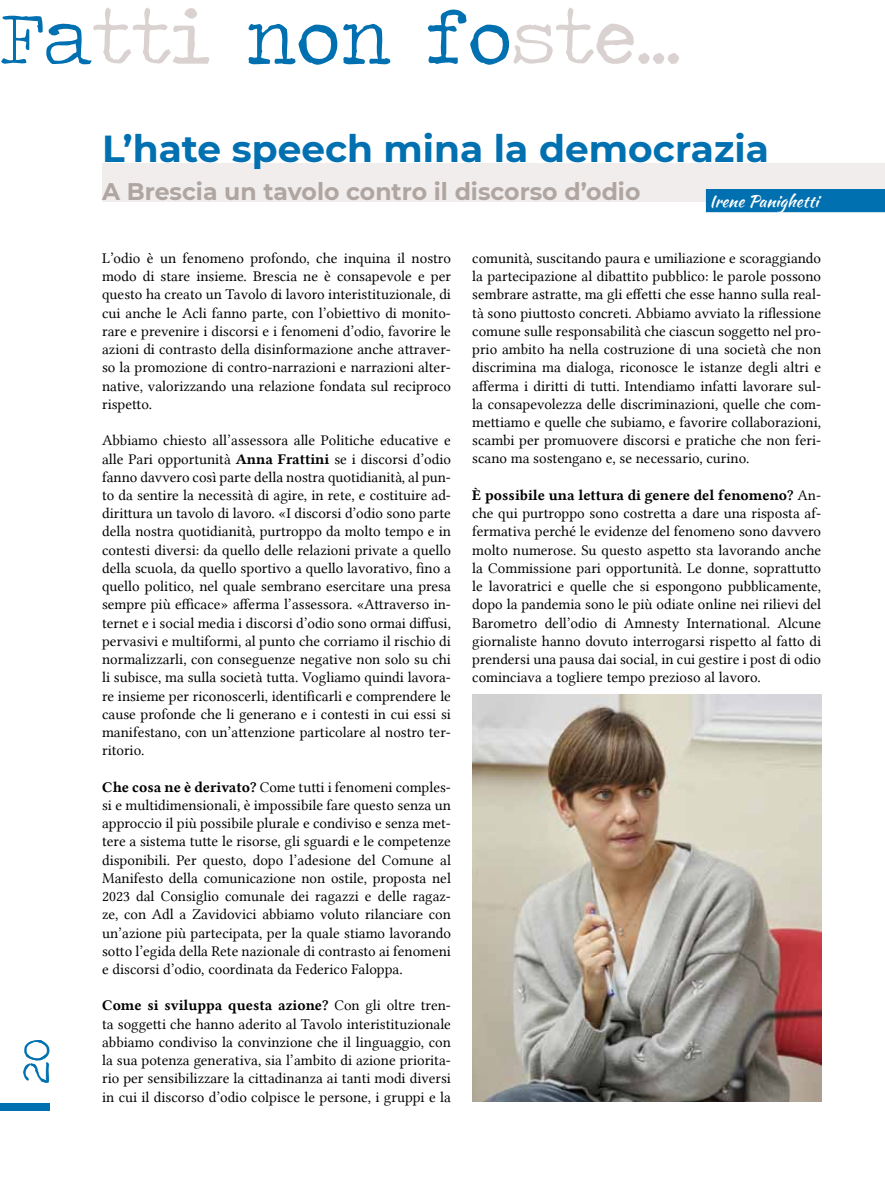
<style>
.page{position:relative;width:885px;height:1191px;background:#fff}
.page>*{position:absolute;margin:0;border:0;box-sizing:border-box;transform-origin:0 0}
.t1{font:78px "Traveling Typewriter";color:#d9d2d0}
.t2{font:39px "Traveling Typewriter";color:#0070b0;scale:1.1 1}
.t3{font:700 37.5px "Montserrat";color:#0070b0}
.t4{font:700 24px "Montserrat";color:#b0a6a1}
.t5{font:16.5px "Kaushan Script";color:#fff}
.t6{font:15px/18.3px "Lin Libertine";color:#000;text-align:justify}
.t7{font:15px "Lin Libertine B";color:#000}
.s1{color:#0070b0}
.s2{font-family:"Lin Libertine B"}
.s3{font-family:"Lin Libertine"}
</style>
<div class="page">
<div style="left:102px;top:163px;width:782px;height:38px;background:#f0edec"></div>
<div style="left:0;top:1103px;width:50px;height:7px;background:#0070b0"></div>
<div style="left:705px;top:189px;width:179px;height:23px;background:#0070b0"></div>
<img style="left:472px;top:694px;width:349px;height:407px">
<h1 class="t1" style="left:0;top:-13px;width:682px"><span class="s1">Fa</span>tti <span class="s1">non fo</span>ste...</h1>
<h2 class="t2" style="left:11px;top:1084px;width:43px;rotate:-90deg">20</h2>
<h3 class="t3" style="left:102px;top:122px;width:668px">L’hate speech mina la democrazia</h3>
<h3 class="t4" style="left:102px;top:174px;width:539px">A Brescia un tavolo contro il discorso d’odio</h3>
<p class="t5" style="left:709px;top:189px;width:110px">Irene Panighetti</p>
<p class="t6" style="left:102px;top:249px;width:350px">L’odio è un fenomeno profondo, che inquina il nostro modo di stare insieme. Brescia ne è consapevole e per questo ha creato un Tavolo di lavoro interistituzionale, di cui anche le Acli fanno parte, con l’obiettivo di monito&shy;rare e prevenire i discorsi e i fenomeni d’odio, favorire le azioni di contrasto della disinformazione anche attraver&shy;so la promozione di contro-narrazioni e narrazioni alter&shy;native, valorizzando una relazione fondata sul reciproco rispetto.</p>
<p class="t6" style="left:102px;top:431px;width:350px">Abbiamo chiesto all’assessora alle Politiche educative e alle Pari opportunità <span class="s2">Anna Frattini</span> se i discorsi d’odio fanno davvero così parte della nostra quotidianità, al pun&shy;to da sentire la necessità di agire, in rete, e costituire ad&shy;dirittura un tavolo di lavoro. «I discorsi d’odio sono parte della nostra quotidianità, purtroppo da molto tempo e in contesti diversi: da quello delle relazioni private a quello della scuola, da quello sportivo a quello lavorativo, fino a quello politico, nel quale sembrano esercitare una presa sempre più efficace» afferma l’assessora. «Attraverso in&shy;ternet e i social media i discorsi d’odio sono ormai diffusi, pervasivi e multiformi, al punto che corriamo il rischio di normalizzarli, con conseguenze negative non solo su chi li subisce, ma sulla società tutta. Vogliamo quindi lavora&shy;re insieme per riconoscerli, identificarli e comprendere le cause profonde che li generano e i contesti in cui essi si manifestano, con un’attenzione particolare al nostro ter&shy;ritorio.</p>
<p class="t6" style="left:102px;top:777px;width:350px"><span class="s2">Che cosa ne è derivato?</span> Come tutti i fenomeni comples&shy;si e multidimensionali, è impossibile fare questo senza un approccio il più possibile plurale e condiviso e senza met&shy;tere a sistema tutte le risorse, gli sguardi e le competenze disponibili. Per questo, dopo l’adesione del Comune al Manifesto della comunicazione non ostile, proposta nel 2023 dal Consiglio comunale dei ragazzi e delle ragaz&shy;ze, con Adl a Zavidovici abbiamo voluto rilanciare con un’azione più partecipata, per la quale stiamo lavorando sotto l’egida della Rete nazionale di contrasto ai fenomeni e discorsi d’odio, coordinata da Federico Faloppa.</p>
<p class="t7" style="left:102px;top:995px;width:350px">Come si sviluppa questa azione? <span class="s3">Con gli oltre tren-</span></p>
<p class="t6" style="left:102px;top:1014px;width:350px">ta soggetti che hanno aderito al Tavolo interistituzionale abbiamo condiviso la convinzione che il linguaggio, con la sua potenza generativa, sia l’ambito di azione priorita&shy;rio per sensibilizzare la cittadinanza ai tanti modi diversi in cui il discorso d’odio colpisce le persone, i gruppi e la</p>
<p class="t6" style="left:472px;top:249px;width:350px">comunità, suscitando paura e umiliazione e scoraggiando la partecipazione al dibattito pubblico: le parole possono sembrare astratte, ma gli effetti che esse hanno sulla real&shy;tà sono piuttosto concreti. Abbiamo avviato la riflessione comune sulle responsabilità che ciascun soggetto nel pro&shy;prio ambito ha nella costruzione di una società che non discrimina ma dialoga, riconosce le istanze degli altri e afferma i diritti di tutti. Intendiamo infatti lavorare sul&shy;la consapevolezza delle discriminazioni, quelle che com&shy;mettiamo e quelle che subiamo, e favorire collaborazioni, scambi per promuovere discorsi e pratiche che non feri&shy;scano ma sostengano e, se necessario, curino.</p>
<p class="t7" style="left:472px;top:485px;width:350px">È possibile una lettura di genere del fenomeno? <span class="s3">An-</span></p>
<p class="t6" style="left:472px;top:504px;width:350px">che qui purtroppo sono costretta a dare una risposta af&shy;fermativa perché le evidenze del fenomeno sono davvero molto numerose. Su questo aspetto sta lavorando anche la Commissione pari opportunità. Le donne, soprattutto le lavoratrici e quelle che si espongono pubblicamente, dopo la pandemia sono le più odiate online nei rilievi del Barometro dell’odio di Amnesty International. Alcune giornaliste hanno dovuto interrogarsi rispetto al fatto di prendersi una pausa dai social, in cui gestire i post di odio cominciava a togliere tempo prezioso al lavoro.</p>
</div>
